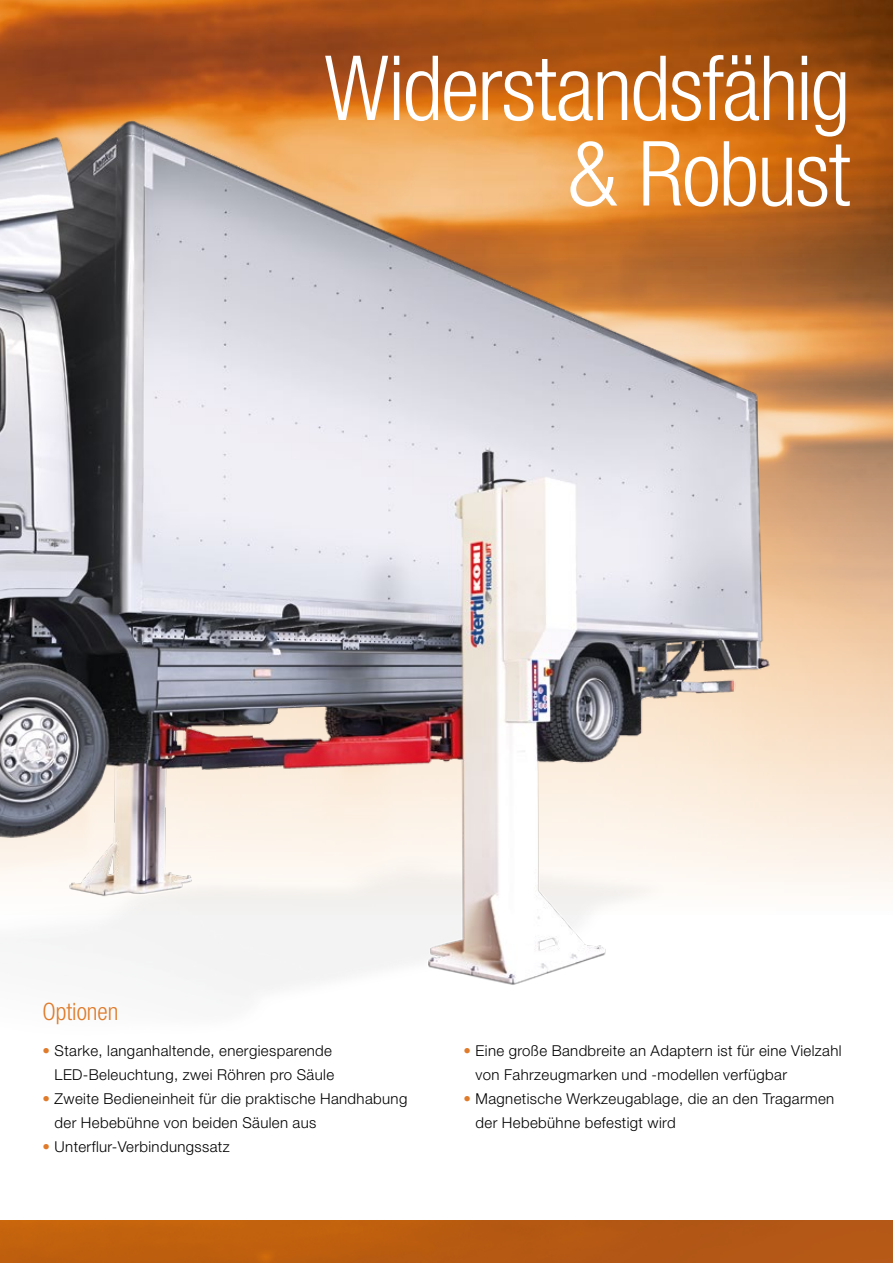
<style>
.page{position:relative;width:893px;height:1263px;background:#fff}
.page>*{position:absolute;margin:0;border:0;box-sizing:border-box;transform-origin:0 0}
.t1{font:300 condensed 90px/85.5px "Helvetica Neue LT Std";letter-spacing:-.02em;color:#fff;text-align:right}
.t2{font:300 condensed 24px "Helvetica Neue LT Std";color:#df7b2a}
.t3{font:300 15px/24px "Helvetica Neue LT Std";letter-spacing:.025em;color:#000}
.s1{font-weight:400;color:#df7b2a}
</style>
<div class="page">
<img style="left:9px;top:0;width:884px;height:79px">
<img style="left:9px;top:1220px;width:884px;height:43px">
<img style="left:0;top:0;width:9px;height:1263px">
<img style="left:0;top:79px;width:893px;height:1001px">
<h1 class="t1" style="left:324px;top:45px;width:528px">Widerstandsfähig &amp; Robust</h1>
<h2 class="t2" style="left:43px;top:998px;width:77px">Optionen</h2>
<p class="t3" style="left:43px;top:1038px;width:293px;text-align:right"><span class="s1">•</span> Starke, langanhaltende, energiesparende<br>LED-Beleuchtung, zwei Röhren pro Säule</p>
<p class="t3" style="left:55px;top:1086px;width:354px;text-indent:-12px"><span class="s1">•</span> Zweite Bedieneinheit für die praktische Handhabung der Hebebühne von beiden Säulen aus</p>
<p class="t3" style="left:43px;top:1134px;width:189px"><span class="s1">•</span> Unterflur-Verbindungssatz</p>
<p class="t3" style="left:476px;top:1038px;width:367px;text-indent:-12px"><span class="s1">•</span> Eine große Bandbreite an Adaptern ist für eine Vielzahl von Fahrzeugmarken und -modellen verfügbar</p>
<p class="t3" style="left:476px;top:1086px;width:360px;text-indent:-12px"><span class="s1">•</span> Magnetische Werkzeugablage, die an den Tragarmen der Hebebühne befestigt wird</p>
</div>
